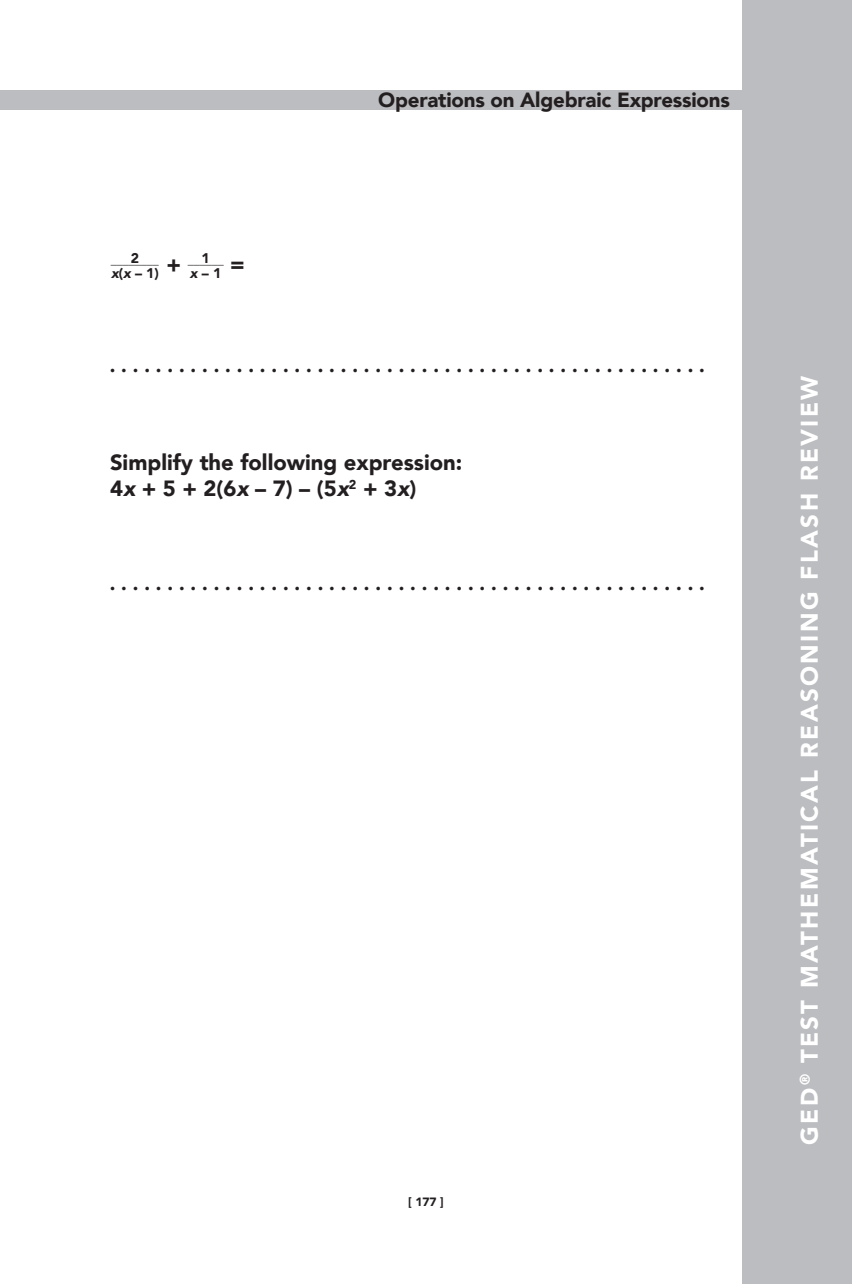
<style>
.page{position:relative;width:852px;height:1284px;background:#fff}
.page>*{position:absolute;margin:0;border:0;box-sizing:border-box;transform-origin:0 0}
.t1{font:900 24px "Avenir";letter-spacing:.1em;color:#fff}
.t2{font:900 22px/26px "Avenir";color:#231f20}
.t3{font:900 20.4px "Avenir";letter-spacing:-.01em;color:#231f20}
.t4{font:900 14px "Avenir";color:#231f20}
.t5{font:12px "Avenir";color:#231f20}
.t6{font:900 12px "Avenir";color:#231f20}
.t7{font:900 10px "Avenir";color:#231f20}
.s1{font-size:22px}
.s2{font-style:italic}
</style>
<div class="page">
<div style="left:0;top:90px;width:762px;height:19px;background:#bcbdc0"></div>
<div style="left:742px;top:0;width:110px;height:1284px;background:#bcbdc0"></div>
<p class="t4" style="left:131px;top:246px;width:10px">2</p>
<p class="t4" style="left:202px;top:246px;width:45px">1 <span class="s1">=</span></p>
<p class="t4" style="left:111px;top:261px;width:112px"><span class="s2">x</span>(<span class="s2">x</span> – 1) <sup>+</sup> <span class="s2">x</span> – 1</p>
<p class="t5" style="left:111px;top:253px;width:49px">________</p>
<p class="t5" style="left:188px;top:253px;width:37px">______</p>
<p class="t3" style="left:378px;top:83px;width:353px">Operations on Algebraic Expressions</p>
<p class="t7" style="left:110px;top:362px;width:596px">• • • • • • • • • • • • • • • • • • • • • • • • • • • • • • • • • • • • • • • • • • • • • • • • • • • •</p>
<p class="t2" style="left:110px;top:449px;width:354px">Simplify the following expression:<br>4<span class="s2">x</span> + 5 + 2(6<span class="s2">x</span> – 7) – (5<span class="s2">x</span><sup>2</sup> + 3<span class="s2">x</span>)</p>
<p class="t7" style="left:110px;top:580px;width:596px">• • • • • • • • • • • • • • • • • • • • • • • • • • • • • • • • • • • • • • • • • • • • • • • • • • • •</p>
<p class="t6" style="left:408px;top:1192px;width:37px">[ 177 ]</p>
<h1 class="t1" style="left:789px;top:1145px;width:771px;rotate:-90deg">GED<sup>®</sup> TEST MATHEMATICAL REASONING FLASH REVIEW</h1>
</div>
